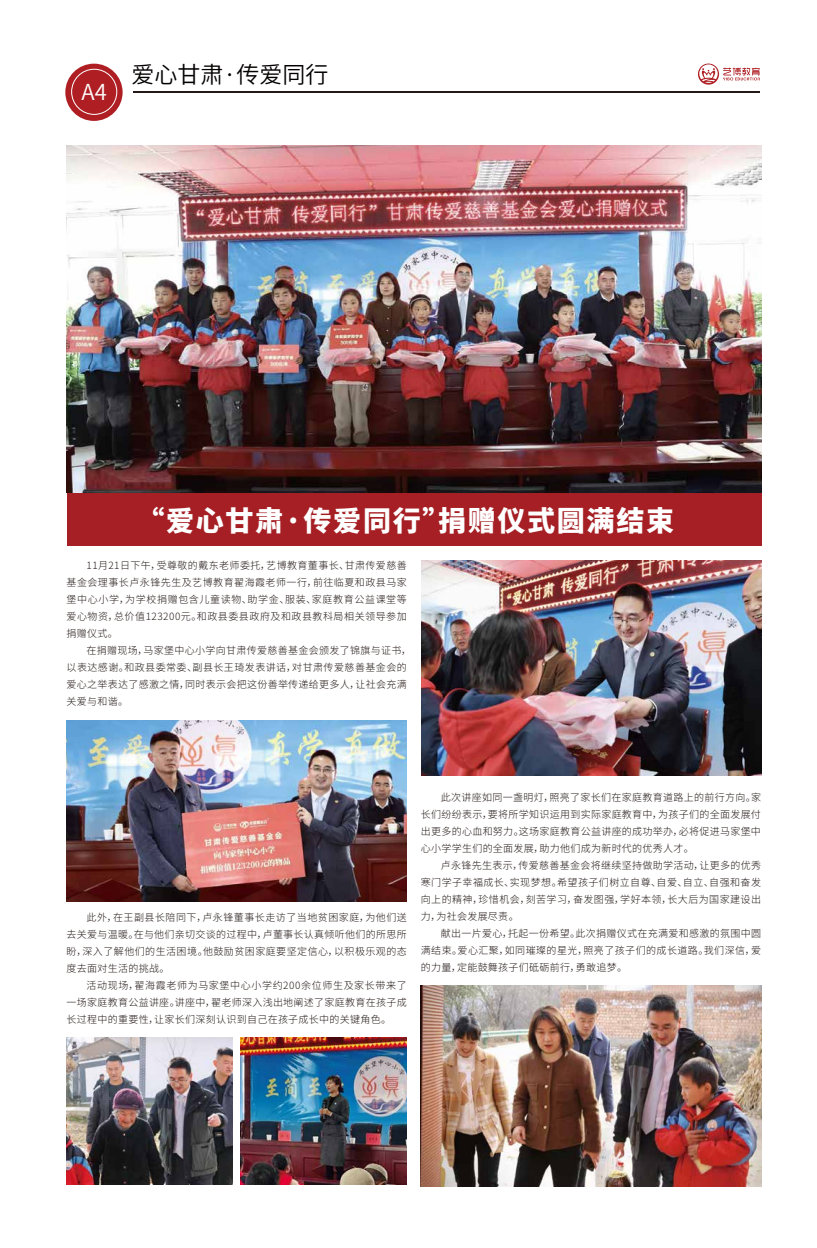
<style>
.page{position:relative;width:817px;height:1248px;background:#fff}
.page>*{position:absolute;margin:0;border:0;box-sizing:border-box;transform-origin:0 0}
.t1{font:800 28px "Source Han Sans CN";letter-spacing:.06em;color:#fff}
.t2{font:23px "Source Han Sans CN";color:#040000}
.t3{font:22px "Source Han Sans CN";color:#fff}
.t4{font:300 10px/17px "Source Han Sans CN";letter-spacing:.03em;color:#221815;text-align:justify}
</style>
<div class="page">
<div style="left:65px;top:64px;width:58px;height:57px;background:#ae1e23;border-radius:50%"></div>
<div style="left:71px;top:69px;width:46px;height:46px;border:1px solid #fff;border-radius:50%"></div>
<hr style="left:134px;top:92px;width:625px;height:1px;background:#221815">
<svg style="left:698px;top:64px;width:61px;height:21px"></svg>
<div style="left:67px;top:492px;width:694px;height:54px;background:#a51f24"></div>
<img style="left:421px;top:560px;width:340px;height:215px">
<img style="left:421px;top:985px;width:340px;height:201px">
<img style="left:67px;top:720px;width:340px;height:181px">
<img style="left:67px;top:145px;width:694px;height:347px">
<img style="left:241px;top:1037px;width:166px;height:147px">
<img style="left:67px;top:1037px;width:166px;height:147px">
<h3 class="t3" style="left:81px;top:79px;width:27px">A4</h3>
<h2 class="t2" style="left:131px;top:62px;width:198px">爱心甘肃·传爱同行</h2>
<h1 class="t1" style="left:136px;top:504px;width:539px">“爱心甘肃·传爱同行”捐赠仪式圆满结束</h1>
<p class="t4" style="left:67px;top:556px;width:342px;text-indent:20px">11月21日下午，受尊敬的戴东老师委托，艺博教育董事长、甘肃传爱慈善基金会理事长卢永锋先生及艺博教育翟海霞老师一行，前往临夏和政县马家堡中心小学，为学校捐赠包含儿童读物、助学金、服装、家庭教育公益课堂等爱心物资，总价值123200元。和政县委县政府及和政县教科局相关领导参加捐赠仪式。</p>
<p class="t4" style="left:67px;top:641px;width:346px;text-align:left;text-indent:20px">在捐赠现场，马家堡中心小学向甘肃传爱慈善基金会颁发了锦旗与证书，以表达感谢。和政县委常委、副县长王琦发表讲话，对甘肃传爱慈善基金会的爱心之举表达了感激之情，同时表示会把这份善举传递给更多人，让社会充满关爱与和谐。</p>
<p class="t4" style="left:67px;top:909px;width:342px;text-indent:20px">此外，在王副县长陪同下，卢永锋董事长走访了当地贫困家庭，为他们送去关爱与温暖。在与他们亲切交谈的过程中，卢董事长认真倾听他们的所思所盼，深入了解他们的生活困境。他鼓励贫困家庭要坚定信心，以积极乐观的态度去面对生活的挑战。</p>
<p class="t4" style="left:67px;top:977px;width:341px;text-indent:20px">活动现场，翟海霞老师为马家堡中心小学约200余位师生及家长带来了一场家庭教育公益讲座。讲座中，翟老师深入浅出地阐述了家庭教育在孩子成长过程中的重要性，让家长们深刻认识到自己在孩子成长中的关键角色。</p>
<p class="t4" style="left:421px;top:788px;width:341px;text-indent:20px">此次讲座如同一盏明灯，照亮了家长们在家庭教育道路上的前行方向。家长们纷纷表示，要将所学知识运用到实际家庭教育中，为孩子们的全面发展付出更多的心血和努力。这场家庭教育公益讲座的成功举办，必将促进马家堡中心小学学生们的全面发展，助力他们成为新时代的优秀人才。</p>
<p class="t4" style="left:421px;top:856px;width:341px;text-indent:20px">卢永锋先生表示，传爱慈善基金会将继续坚持做助学活动，让更多的优秀寒门学子幸福成长、实现梦想。希望孩子们树立自尊、自爱、自立、自强和奋发向上的精神，珍惜机会，刻苦学习，奋发图强，学好本领，长大后为国家建设出力，为社会发展尽责。</p>
<p class="t4" style="left:421px;top:924px;width:341px;text-indent:20px">献出一片爱心，托起一份希望。此次捐赠仪式在充满爱和感激的氛围中圆满结束。爱心汇聚，如同璀璨的星光，照亮了孩子们的成长道路。我们深信，爱的力量，定能鼓舞孩子们砥砺前行，勇敢追梦。</p>
</div>
